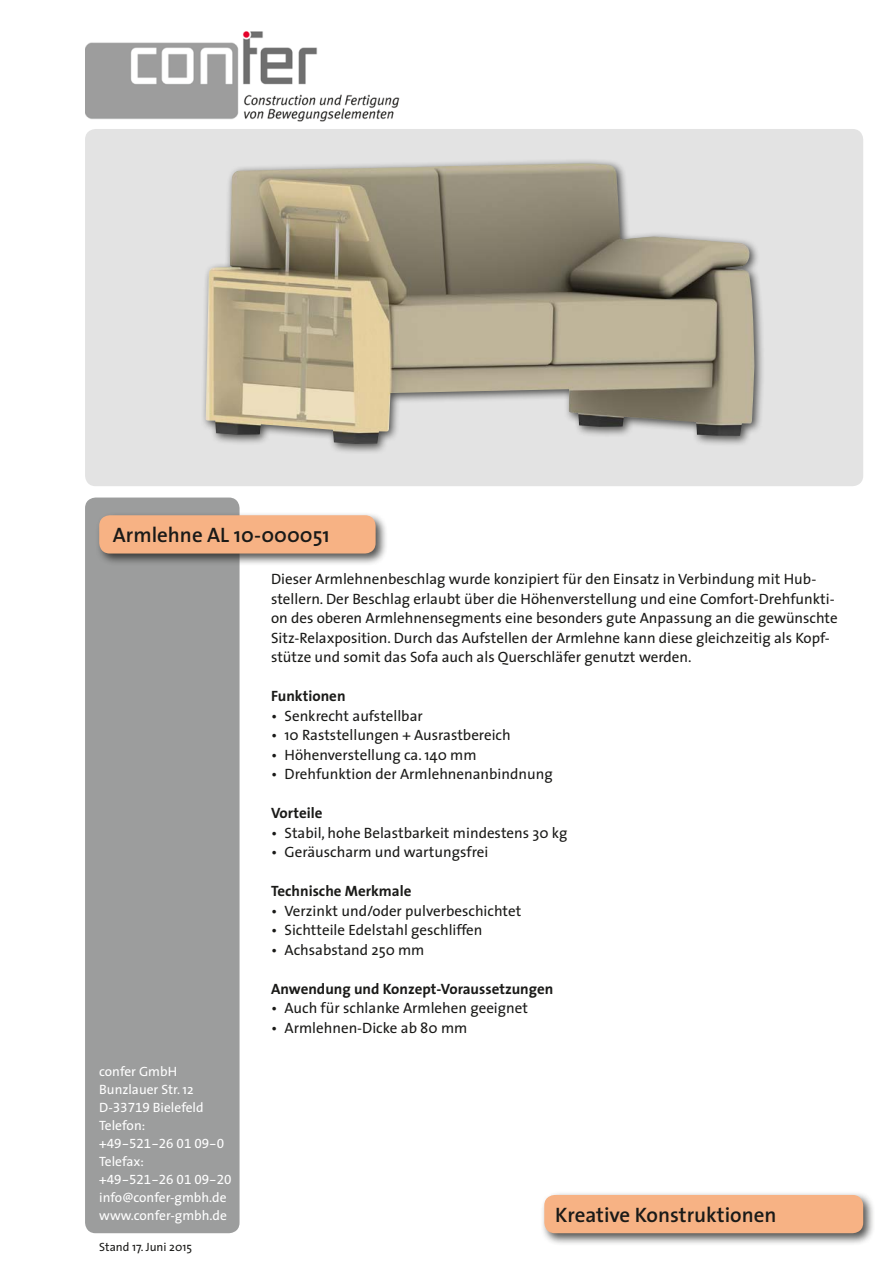
<style>
.page{position:relative;width:893px;height:1263px;background:#fff}
.page>*{position:absolute;margin:0;border:0;box-sizing:border-box;transform-origin:0 0}
.t1{font:600 21px "The Sans";color:#1a1a18}
.t2{font:15px/19.5px "The Sans";color:#1a1a18}
.t3{font:700 15px "The Sans";color:#1a1a18}
.t4{font:13.5px/18px "The Sans";color:#fff}
.t5{font:13.5px "The Sans Expert";color:#fff}
.t6{font:12px "The Sans";color:#1a1a18}
.s1{font-family:"The Sans Expert"}
.s2{font-family:"The Sans"}
</style>
<div class="page">
<div style="left:85px;top:129px;width:778px;height:357px;background:#e3e3e3;border-radius:11px"></div>
<div style="left:85px;top:497px;width:155px;height:736px;background:#9c9d9d;border-radius:11px"></div>
<div style="left:95px;top:511px;width:293px;height:55px;background:#1a1a18;opacity:.75"></div>
<div style="left:99px;top:515px;width:277px;height:38px;background:#f7b284;border-radius:11px"></div>
<div style="left:540px;top:1191px;width:335px;height:55px;background:#1a1a18;opacity:.75"></div>
<div style="left:544px;top:1195px;width:319px;height:38px;background:#f7b284;border-radius:11px"></div>
<div style="left:201px;top:158px;width:564px;height:297px;background:#1a1a18;opacity:.75"></div>
<img style="left:206px;top:163px;width:549px;height:281px">
<img style="left:85px;top:31px;width:315px;height:91px">
<h1 class="t1" style="left:113px;top:517px;width:218px">Armlehne AL 10-000051</h1>
<p class="t2" style="left:271px;top:569px;width:568px">Dieser Armlehnenbeschlag wurde konzipiert für den Einsatz in Verbindung mit Hub&shy;stellern. Der Beschlag erlaubt über die Höhenverstellung und eine Comfort-Drehfunkti&shy;on des oberen Armlehnensegments eine besonders gute Anpassung an die gewünschte Sitz-Relaxposition. Durch das Aufstellen der Armlehne kann diese gleichzeitig als Kopf&shy;stütze und somit das Sofa auch als Querschläfer genutzt werden.</p>
<p class="t3" style="left:271px;top:684px;width:76px">Funktionen</p>
<p class="t2" style="left:271px;top:705px;width:153px">• Senkrecht aufstellbar</p>
<p class="t2" style="left:271px;top:725px;width:241px">• 10 Raststellungen + Ausrastbereich</p>
<p class="t2" style="left:271px;top:744px;width:207px">• Höhenverstellung ca. 140 mm</p>
<p class="t2" style="left:271px;top:764px;width:283px">• Drehfunktion der Armlehnenanbindnung</p>
<p class="t3" style="left:271px;top:801px;width:53px">Vorteile</p>
<p class="t2" style="left:271px;top:822px;width:298px">• Stabil, hohe Belastbarkeit mindestens 30 kg</p>
<p class="t2" style="left:271px;top:842px;width:219px">• Geräuscharm und wartungsfrei</p>
<p class="t3" style="left:271px;top:879px;width:142px">Technische Merkmale</p>
<p class="t2" style="left:271px;top:900px;width:252px">• Verzinkt und/oder pulverbeschichtet</p>
<p class="t2" style="left:271px;top:920px;width:213px">• Sichtteile Edelstahl geschliffen</p>
<p class="t2" style="left:271px;top:939px;width:155px">• Achsabstand 250 mm</p>
<p class="t3" style="left:271px;top:976px;width:284px">Anwendung und Konzept-Voraussetzungen</p>
<p class="t2" style="left:271px;top:998px;width:258px">• Auch für schlanke Armlehen geeignet</p>
<p class="t2" style="left:271px;top:1017px;width:198px">• Armlehnen-Dicke ab 80 mm</p>
<p class="t4" style="left:99px;top:1062px;width:106px">confer GmbH<br>Bunzlauer Str. 12<br>D-<span class="s1">33719</span> Bielefeld<br>Telefon:</p>
<p class="t5" style="left:99px;top:1133px;width:126px"><span class="s2">+</span>49-521-26 01 09-0</p>
<p class="t4" style="left:99px;top:1152px;width:46px">Telefax:</p>
<p class="t5" style="left:99px;top:1169px;width:134px"><span class="s2">+</span>49-521-26 01 09-20</p>
<p class="t4" style="left:99px;top:1188px;width:129px">info@confer-gmbh.de www.confer-gmbh.de</p>
<p class="t6" style="left:99px;top:1237px;width:94px">Stand 17. Juni 2015</p>
<h1 class="t1" style="left:555px;top:1197px;width:223px">Kreative Konstruktionen</h1>
</div>
